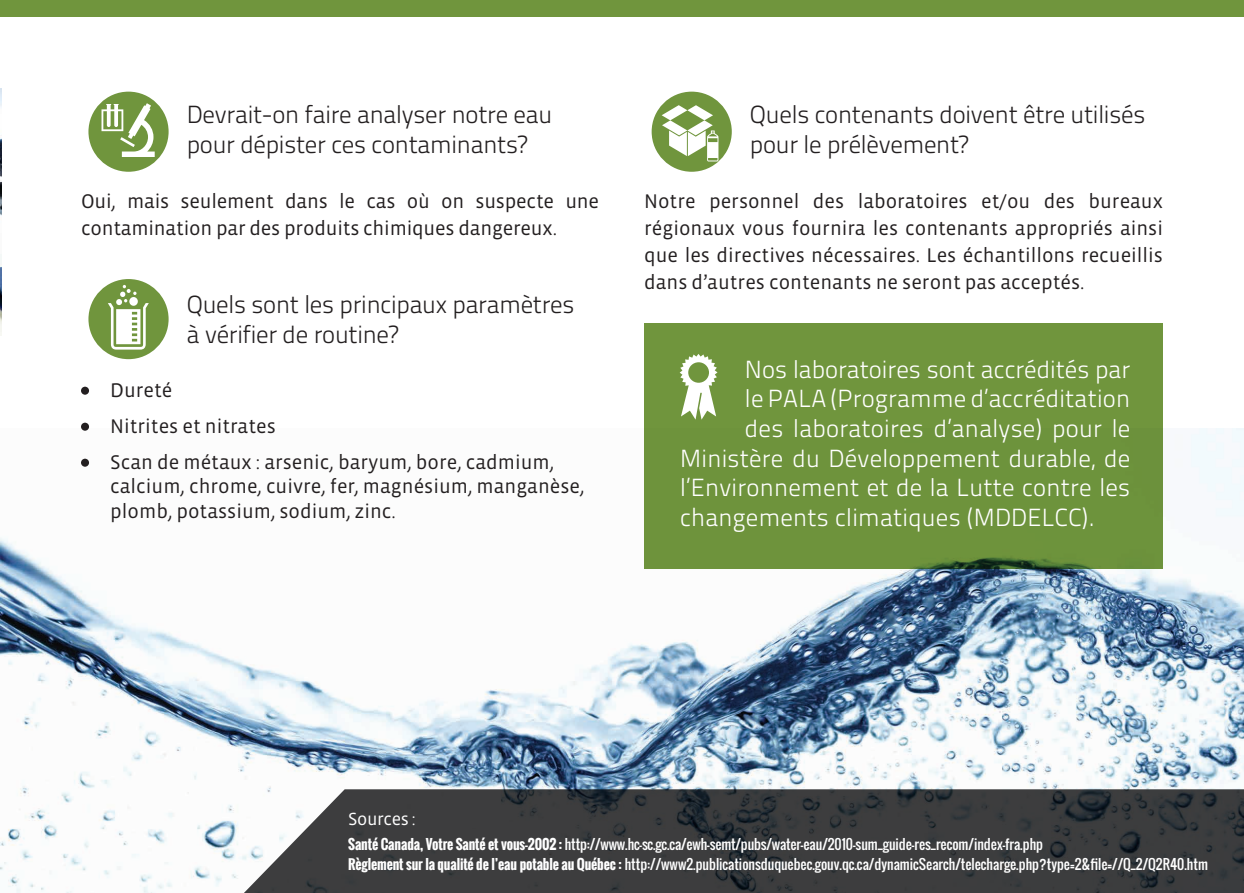
<style>
.page{position:relative;width:1244px;height:893px;background:#fff}
.page>*{position:absolute;margin:0;border:0;box-sizing:border-box;transform-origin:0 0}
.t1{font:300 24.75px "Titillium Text 22 L";letter-spacing:.01em;color:#fff}
.t2{font:300 24.75px/29.7px "Titillium Text 22 L";letter-spacing:-.01em;color:#231f20}
.t3{font:20.25px/27px "Vista Sans OT";color:#231f20}
.t4{font:18px "Vista Sans OT";letter-spacing:-.02em;color:#fff}
.t5{font:13.5px/20.2px "Oswald";color:#fff}
.s1{font-weight:700}
</style>
<div class="page">
<img style="left:0;top:429px;width:1244px;height:464px">
<img style="left:0;top:88px;width:1px;height:248px">
<div style="left:645px;top:324px;width:518px;height:245px;background:#70953d"></div>
<div style="left:81px;top:387px;width:8px;height:8px;background:#231f20;border-radius:50%"></div>
<div style="left:81px;top:423px;width:8px;height:8px;background:#231f20;border-radius:50%"></div>
<div style="left:81px;top:459px;width:8px;height:8px;background:#231f20;border-radius:50%"></div>
<div style="left:88px;top:92px;width:81px;height:80px;background:#70953d;border-radius:50%"></div>
<div style="left:88px;top:279px;width:81px;height:80px;background:#70953d;border-radius:50%"></div>
<div style="left:651px;top:92px;width:81px;height:80px;background:#70953d;border-radius:50%"></div>
<svg style="left:662px;top:105px;width:56px;height:56px"></svg>
<svg style="left:101px;top:103px;width:54px;height:54px"></svg>
<svg style="left:108px;top:285px;width:41px;height:65px"></svg>
<svg style="left:680px;top:354px;width:37px;height:66px"></svg>
<div style="left:0;top:0;width:1244px;height:17px;background:#70953d"></div>
<svg style="left:104px;top:789px;width:1140px;height:104px;fill:#3d3d3e"></svg>
<p class="t2" style="left:187px;top:98px;width:367px">Devrait-on faire analyser notre eau pour dépister ces contaminants?</p>
<p class="t3" style="left:81px;top:188px;width:520px">Oui, mais seulement dans le cas où on suspecte une contamination par des produits chimiques dangereux.</p>
<p class="t2" style="left:187px;top:288px;width:389px">Quels sont les principaux paramètres à vérifier de routine?</p>
<p class="t3" style="left:110px;top:373px;width:445px;line-height:36px">Dureté<br>Nitrites et nitrates<br>Scan de métaux : arsenic, baryum, bore, cadmium,</p>
<p class="t3" style="left:110px;top:475px;width:476px;line-height:24.3px">calcium, chrome, cuivre, fer, magnésium, manganèse, plomb, potassium, sodium, zinc.</p>
<p class="t2" style="left:750px;top:98px;width:397px">Quels contenants doivent être utilisés pour le prélèvement?</p>
<p class="t3" style="left:644px;top:188px;width:520px;text-align:justify">Notre personnel des laboratoires et/ou des bureaux régionaux vous fournira les contenants appropriés ainsi que les directives nécessaires. Les échantillons recueillis dans d’autres contenants ne seront pas acceptés.</p>
<p class="t1" style="left:745px;top:351px;width:387px">Nos laboratoires sont accrédités par</p>
<p class="t1" style="left:745px;top:381px;width:387px">le PALA (Programme d’accréditation</p>
<p class="t1" style="left:745px;top:410px;width:387px">des laboratoires d’analyse) pour le</p>
<p class="t1" style="left:680px;top:440px;width:452px">Ministère du Développement durable, de</p>
<p class="t1" style="left:680px;top:470px;width:451px">l’Environnement et de la Lutte contre les</p>
<p class="t1" style="left:680px;top:499px;width:416px">changements climatiques (MDDELCC).</p>
<p class="t4" style="left:348px;top:810px;width:69px">Sources :</p>
<p class="t5" style="left:348px;top:834px;width:861px"><span class="s1">Santé Canada, Votre Santé et vous-2002 :</span> http://www.hc-sc.gc.ca/ewh-semt/pubs/water-eau/2010-sum_guide-res_recom/index-fra.php<br><span class="s1">Règlement sur la qualité de l’eau potable au Québec :</span> http://www2.publicationsduquebec.gouv.qc.ca/dynamicSearch/telecharge.php?type=2&amp;file=//Q_2/Q2R40.htm</p>
</div>
